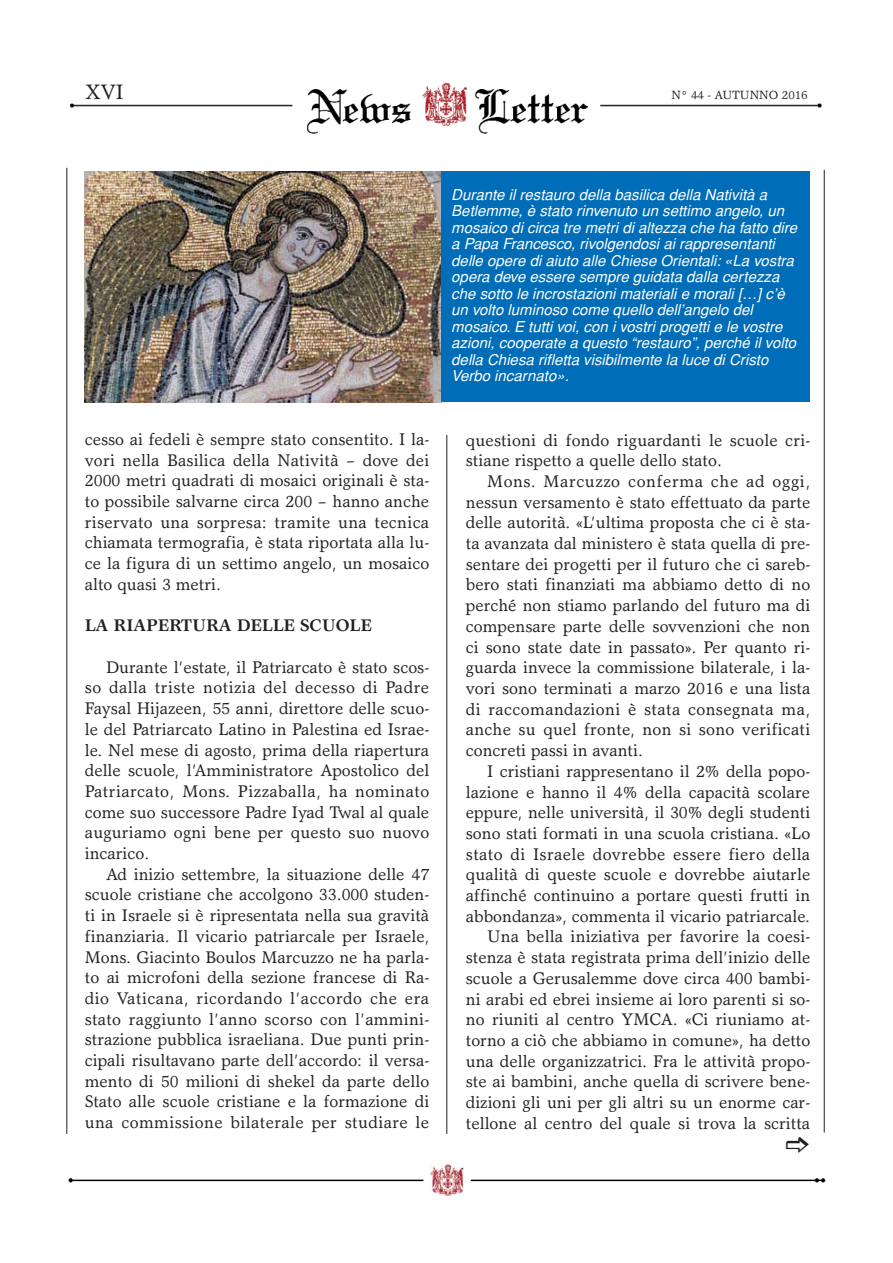
<style>
.page{position:relative;width:893px;height:1263px;background:#fff}
.page>*{position:absolute;margin:0;border:0;box-sizing:border-box;transform-origin:0 0}
.t1{font:21px "Garth Graphic";color:#231f20}
.t2{font:16.95px/20.7px "Garth Graphic";color:#231f20;text-align:justify}
.t3{font:700 16.95px "Garth Graphic";color:#231f20}
.t4{font:italic 15px/16.5px "Helvetica";color:#fff}
.t5{font:12px "Garth Graphic";color:#231f20}
</style>
<div class="page">
<hr style="left:67px;top:168px;width:1px;height:966px;background:#231f20">
<hr style="left:824px;top:170px;width:1px;height:962px;background:#231f20">
<hr style="left:447px;top:435px;width:1px;height:699px;background:#231f20">
<img style="left:69px;top:82px;width:753px;height:52px">
<img style="left:68px;top:1178px;width:758px;height:18px">
<img style="left:429px;top:1162px;width:35px;height:33px">
<img style="left:84px;top:171px;width:358px;height:231px">
<div style="left:442px;top:171px;width:368px;height:231px;background:#006db8"></div>
<p class="t1" style="left:85px;top:84px;width:40px">XVI</p>
<p class="t5" style="left:672px;top:90px;width:138px">N° 44 - AUTUNNO 2016</p>
<p class="t2" style="left:85px;top:431px;width:346px">cesso ai fedeli è sempre stato consentito. I la&shy;vori nella Basilica della Natività – dove dei 2000 metri quadrati di mosaici originali è sta&shy;to possibile salvarne circa 200 – hanno anche riservato una sorpresa: tramite una tecnica chiamata termografia, è stata riportata alla lu&shy;ce la figura di un settimo angelo, un mosaico alto quasi 3 metri.</p>
<p class="t3" style="left:85px;top:619px;width:288px">LA RIAPERTURA DELLE SCUOLE</p>
<p class="t2" style="left:85px;top:658px;width:346px;text-indent:21px">Durante l’estate, il Patriarcato è stato scos&shy;so dalla triste notizia del decesso di Padre Faysal Hijazeen, 55 anni, direttore delle scuo&shy;le del Patriarcato Latino in Palestina ed Israe&shy;le. Nel mese di agosto, prima della riapertura delle scuole, l’Amministratore Apostolico del Patriarcato, Mons. Pizzaballa, ha nominato come suo successore Padre Iyad Twal al quale auguriamo ogni bene per questo suo nuovo incarico.</p>
<p class="t2" style="left:85px;top:865px;width:346px;text-indent:21px">Ad inizio settembre, la situazione delle 47 scuole cristiane che accolgono 33.000 studen&shy;ti in Israele si è ripresentata nella sua gravità finanziaria. Il vicario patriarcale per Israele, Mons. Giacinto Boulos Marcuzzo ne ha parla&shy;to ai microfoni della sezione francese di Ra&shy;dio Vaticana, ricordando l’accordo che era stato raggiunto l’anno scorso con l’ammini&shy;strazione pubblica israeliana. Due punti prin&shy;cipali risultavano parte dell’accordo: il versa&shy;mento di 50 milioni di shekel da parte dello Stato alle scuole cristiane e la formazione di una commissione bilaterale per studiare le</p>
<p class="t4" style="left:451px;top:188px;width:350px">Durante il restauro della basilica della Natività a Betlemme, è stato rinvenuto un settimo angelo, un mosaico di circa tre metri di altezza che ha fatto dire a Papa Francesco, rivolgendosi ai rappresentanti delle opere di aiuto alle Chiese Orientali: «La vostra opera deve essere sempre guidata dalla certezza che sotto le incrostazioni materiali e morali […] c’è un volto luminoso come quello dell’angelo del mosaico. E tutti voi, con i vostri progetti e le vostre azioni, cooperate a questo “restauro”, perché il volto della Chiesa rifletta visibilmente la luce di Cristo Verbo incarnato».</p>
<p class="t2" style="left:466px;top:431px;width:346px">questioni di fondo riguardanti le scuole cri&shy;stiane rispetto a quelle dello stato.</p>
<p class="t2" style="left:466px;top:473px;width:346px;text-indent:21px">Mons. Marcuzzo conferma che ad oggi, nessun versamento è stato effettuato da parte delle autorità. «L’ultima proposta che ci è sta&shy;ta avanzata dal ministero è stata quella di pre&shy;sentare dei progetti per il futuro che ci sareb&shy;bero stati finanziati ma abbiamo detto di no perché non stiamo parlando del futuro ma di compensare parte delle sovvenzioni che non ci sono state date in passato». Per quanto ri&shy;guarda invece la commissione bilaterale, i la&shy;vori sono terminati a marzo 2016 e una lista di raccomandazioni è stata consegnata ma, anche su quel fronte, non si sono verificati concreti passi in avanti.</p>
<p class="t2" style="left:466px;top:762px;width:346px;text-align:right">I cristiani rappresentano il 2% della popo&shy;lazione e hanno il 4% della capacità scolare eppure, nelle università, il 30% degli studenti sono stati formati in una scuola cristiana. «Lo stato di Israele dovrebbe essere fiero della qualità di queste scuole e dovrebbe aiutarle affinché continuino a portare questi frutti in abbondanza», commenta il vicario patriarcale.<br>Una bella iniziativa per favorire la coesi&shy;stenza è stata registrata prima dell’inizio delle scuole a Gerusalemme dove circa 400 bambi&shy;ni arabi ed ebrei insieme ai loro parenti si so&shy;no riuniti al centro YMCA. «Ci riuniamo at&shy;torno a ciò che abbiamo in comune», ha detto una delle organizzatrici. Fra le attività propo&shy;ste ai bambini, anche quella di scrivere bene&shy;dizioni gli uni per gli altri su un enorme car&shy;tellone al centro del quale si trova la scritta</p>
</div>
